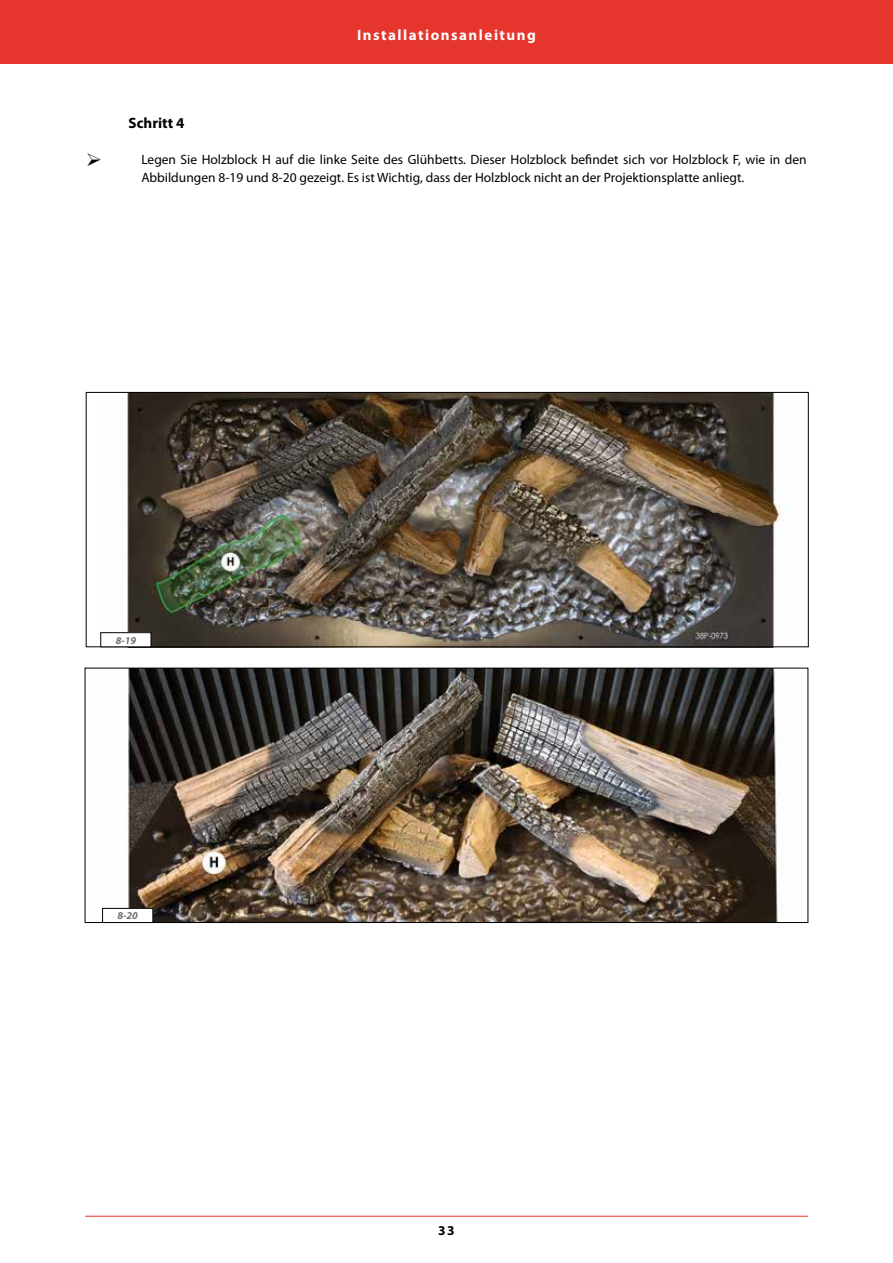
<style>
.page{position:relative;width:893px;height:1263px;background:#fff}
.page>*{position:absolute;margin:0;border:0;box-sizing:border-box;transform-origin:0 0}
.t1{font:700 15px "Myriad Pro";letter-spacing:.1em;color:#fff}
.t2{font:700 15px "Myriad Pro";color:#000}
.t3{font:13.5px/18px "Myriad Pro";color:#000}
.t4{font:700 13.5px "Myriad Pro";color:#000}
.t5{font:italic 700 10.5px "Myriad Pro";color:#707172}
</style>
<div class="page">
<img style="left:127px;top:394px;width:656px;height:251px">
<div style="left:86px;top:392px;width:723px;height:255px;border:1px solid #000"></div>
<div style="left:101px;top:633px;width:50px;height:14px;background:#fff"></div>
<div style="left:100px;top:632px;width:51px;height:15px;border:1px solid #000"></div>
<img style="left:102px;top:670px;width:680px;height:251px">
<div style="left:85px;top:668px;width:723px;height:255px;border:1px solid #000"></div>
<div style="left:103px;top:908px;width:50px;height:14px;background:#fff"></div>
<div style="left:102px;top:908px;width:51px;height:15px;border:1px solid #000"></div>
<hr style="left:85px;top:1216px;width:723px;height:1px;background:#e5352c">
<div style="left:0;top:0;width:893px;height:64px;background:#e5352c"></div>
<p class="t1" style="left:357px;top:25px;width:180px">Installationsanleitung</p>
<p class="t2" style="left:129px;top:113px;width:57px">Schritt 4</p>
<p class="t3" style="left:141px;top:150px;width:667px">Legen Sie Holzblock H auf die linke Seite des Glühbetts. Dieser Holzblock befindet sich vor Holzblock F, wie in den<br>Abbildungen 8-19 und 8-20 gezeigt. Es ist Wichtig, dass der Holzblock nicht an der Projektionsplatte anliegt.</p>
<p class="t5" style="left:116px;top:633px;width:22px">8-19</p>
<p class="t5" style="left:116px;top:907px;width:22px">8-15</p>
<p class="t5" style="left:117px;top:909px;width:22px">8-20</p>
<p class="t4" style="left:438px;top:1221px;width:18px">33</p>
</div>
